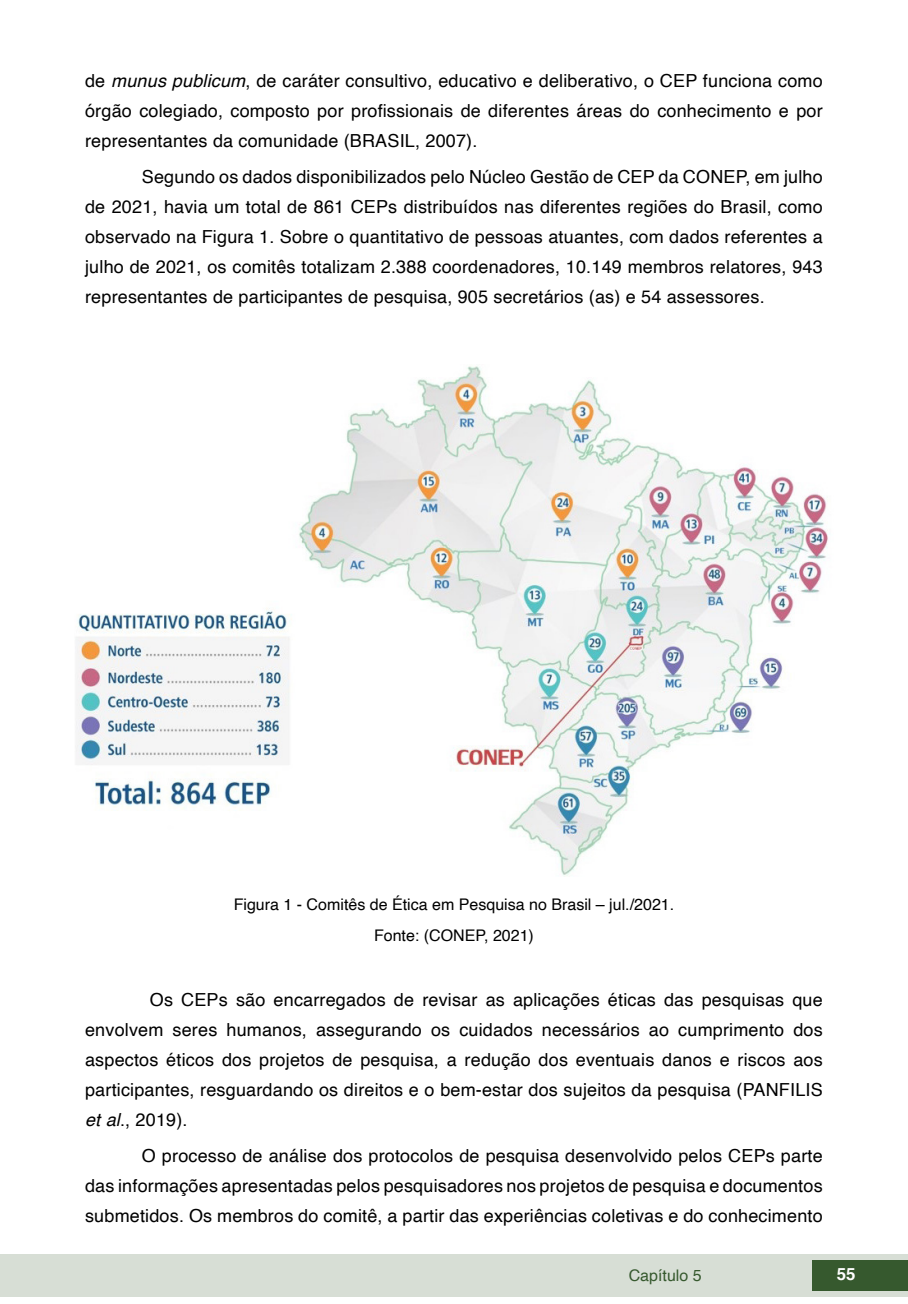
<style>
.page{position:relative;width:908px;height:1304px;background:#fff}
.page>*{position:absolute;margin:0;border:0;box-sizing:border-box;transform-origin:0 0}
.txt{font:18px/30px "Helvetica";letter-spacing:.01em;color:#000;text-align:justify}
.t1{font:700 16.8px "Helvetica";color:#fff}
.imagens_graf_tab{font:16px "Helvetica";color:#000}
.t2{font:16px "Helvetica";color:#36592e}
.s1{font-style:italic}
</style>
<div class="page">
<div style="left:0;top:1254px;width:906px;height:43px;background:#d7ded5"></div>
<div style="left:812px;top:1261px;width:95px;height:30px;background:#36592e"></div>
<img style="left:75px;top:366px;width:753px;height:510px">
<p class="txt" style="left:85px;top:66px;width:738px">de <span class="s1">munus publicum</span>, de caráter consultivo, educativo e deliberativo, o CEP funciona como órgão colegiado, composto por profissionais de diferentes áreas do conhecimento e por representantes da comunidade (BRASIL, 2007).</p>
<p class="txt" style="left:85px;top:162px;width:738px;text-indent:57px">Segundo os dados disponibilizados pelo Núcleo Gestão de CEP da CONEP, em julho de 2021, havia um total de 861 CEPs distribuídos nas diferentes regiões do Brasil, como observado na Figura 1. Sobre o quantitativo de pessoas atuantes, com dados referentes a julho de 2021, os comitês totalizam 2.388 coordenadores, 10.149 membros relatores, 943 representantes de participantes de pesquisa, 905 secretários (as) e 54 assessores.</p>
<p class="imagens_graf_tab" style="left:233px;top:892px;width:442px">Figura 1 - Comitês de Ética em Pesquisa no Brasil – jul./2021.</p>
<p class="imagens_graf_tab" style="left:374px;top:923px;width:161px">Fonte: (CONEP, 2021)</p>
<p class="txt" style="left:85px;top:985px;width:738px;text-indent:65px">Os CEPs são encarregados de revisar as aplicações éticas das pesquisas que envolvem seres humanos, assegurando os cuidados necessários ao cumprimento dos aspectos éticos dos projetos de pesquisa, a redução dos eventuais danos e riscos aos participantes, resguardando os direitos e o bem-estar dos sujeitos da pesquisa (PANFILIS <span class="s1">et al</span>., 2019).</p>
<p class="txt" style="left:85px;top:1141px;width:738px;text-indent:57px">O processo de análise dos protocolos de pesquisa desenvolvido pelos CEPs parte das informações apresentadas pelos pesquisadores nos projetos de pesquisa e documentos submetidos. Os membros do comitê, a partir das experiências coletivas e do conhecimento</p>
<p class="t2" style="left:628px;top:1263px;width:74px">Capítulo 5</p>
<p class="t1" style="left:836px;top:1261px;width:20px">55</p>
</div>
